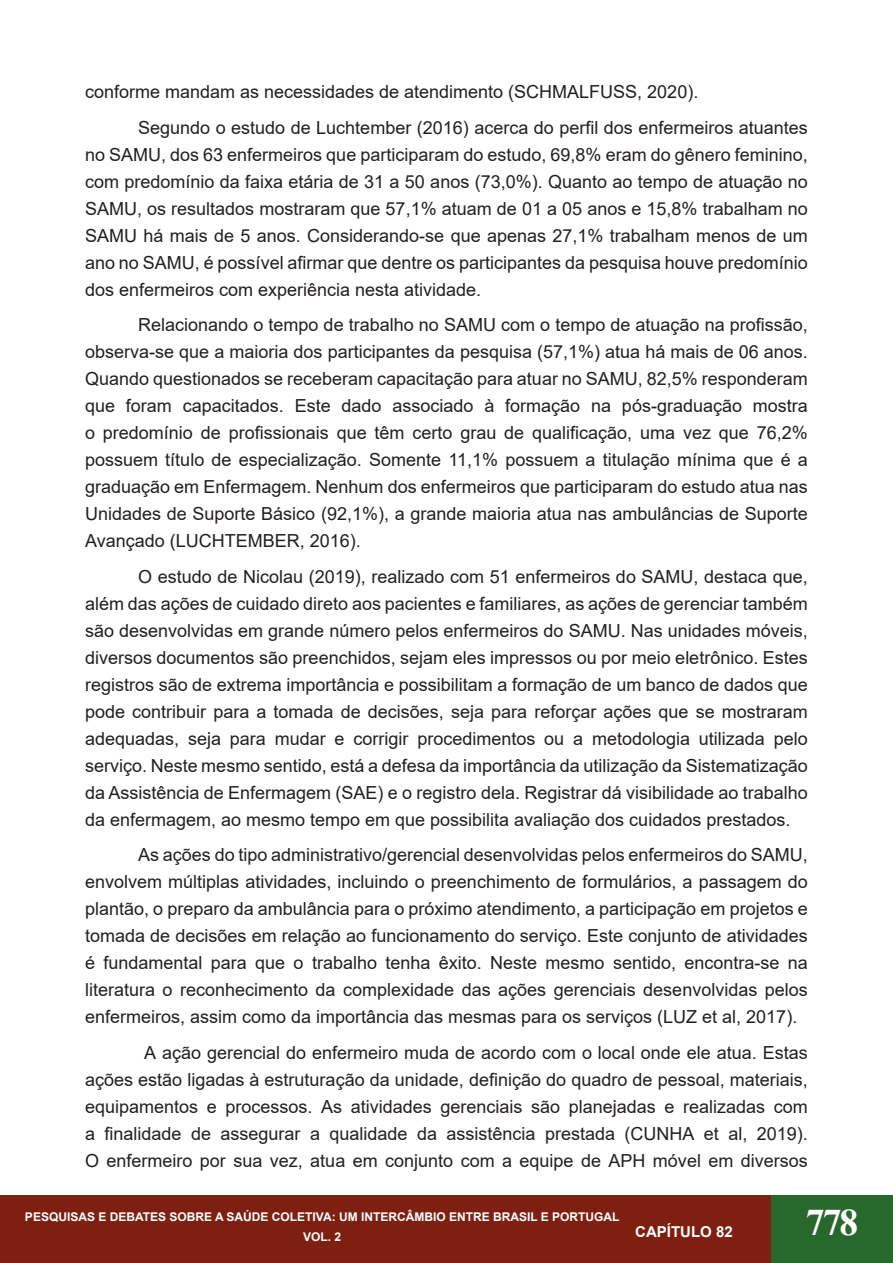
<style>
.page{position:relative;width:893px;height:1263px;background:#fff}
.page>*{position:absolute;margin:0;border:0;box-sizing:border-box;transform-origin:0 0}
.t1{font:700 37.5px "Times New Roman";color:#fff}
.t2{font:18px/27px "Arial";color:#231f20;text-align:justify}
.t3{font:700 15px "Arial";color:#fff}
.t4{font:700 12px/20.2px "Arial";color:#fff;text-align:center}
</style>
<div class="page">
<div style="left:0;top:1196px;width:893px;height:67px;background:#7d2011"></div>
<div style="left:771px;top:1196px;width:122px;height:67px;background:#28682d"></div>
<p class="t2" style="left:85px;top:78px;width:615px">conforme mandam as necessidades de atendimento (SCHMALFUSS, 2020).</p>
<p class="t2" style="left:85px;top:114px;width:724px;text-indent:53px">Segundo o estudo de Luchtember (2016) acerca do perfil dos enfermeiros atuantes no SAMU, dos 63 enfermeiros que participaram do estudo, 69,8% eram do gênero feminino, com predomínio da faixa etária de 31 a 50 anos (73,0%). Quanto ao tempo de atuação no SAMU, os resultados mostraram que 57,1% atuam de 01 a 05 anos e 15,8% trabalham no SAMU há mais de 5 anos. Considerando-se que apenas 27,1% trabalham menos de um ano no SAMU, é possível afirmar que dentre os participantes da pesquisa houve predomínio dos enfermeiros com experiência nesta atividade.</p>
<p class="t2" style="left:85px;top:311px;width:724px;text-indent:53px">Relacionando o tempo de trabalho no SAMU com o tempo de atuação na profissão, observa-se que a maioria dos participantes da pesquisa (57,1%) atua há mais de 06 anos.<br>Quando questionados se receberam capacitação para atuar no SAMU, 82,5% responderam que foram capacitados. Este dado associado à formação na pós-graduação mostra o predomínio de profissionais que têm certo grau de qualificação, uma vez que 76,2% possuem título de especialização. Somente 11,1% possuem a titulação mínima que é a graduação em Enfermagem. Nenhum dos enfermeiros que participaram do estudo atua nas Unidades de Suporte Básico (92,1%), a grande maioria atua nas ambulâncias de Suporte Avançado (LUCHTEMBER, 2016).</p>
<p class="t2" style="left:85px;top:563px;width:724px;text-indent:53px">O estudo de Nicolau (2019), realizado com 51 enfermeiros do SAMU, destaca que, além das ações de cuidado direto aos pacientes e familiares, as ações de gerenciar também são desenvolvidas em grande número pelos enfermeiros do SAMU. Nas unidades móveis, diversos documentos são preenchidos, sejam eles impressos ou por meio eletrônico. Estes registros são de extrema importância e possibilitam a formação de um banco de dados que pode contribuir para a tomada de decisões, seja para reforçar ações que se mostraram adequadas, seja para mudar e corrigir procedimentos ou a metodologia utilizada pelo serviço. Neste mesmo sentido, está a defesa da importância da utilização da Sistematização da Assistência de Enfermagem (SAE) e o registro dela. Registrar dá visibilidade ao trabalho da enfermagem, ao mesmo tempo em que possibilita avaliação dos cuidados prestados.</p>
<p class="t2" style="left:85px;top:841px;width:724px;text-indent:53px">As ações do tipo administrativo/gerencial desenvolvidas pelos enfermeiros do SAMU, envolvem múltiplas atividades, incluindo o preenchimento de formulários, a passagem do plantão, o preparo da ambulância para o próximo atendimento, a participação em projetos e tomada de decisões em relação ao funcionamento do serviço. Este conjunto de atividades é fundamental para que o trabalho tenha êxito. Neste mesmo sentido, encontra-se na literatura o reconhecimento da complexidade das ações gerenciais desenvolvidas pelos enfermeiros, assim como da importância das mesmas para os serviços (LUZ et al, 2017).</p>
<p class="t2" style="left:85px;top:1039px;width:724px;text-indent:59px">A ação gerencial do enfermeiro muda de acordo com o local onde ele atua. Estas ações estão ligadas à estruturação da unidade, definição do quadro de pessoal, materiais, equipamentos e processos. As atividades gerenciais são planejadas e realizadas com a finalidade de assegurar a qualidade da assistência prestada (CUNHA et al, 2019).<br>O enfermeiro por sua vez, atua em conjunto com a equipe de APH móvel em diversos</p>
<p class="t4" style="left:25px;top:1207px;width:596px">PESQUISAS E DEBATES SOBRE A SAÚDE COLETIVA: UM INTERCÂMBIO ENTRE BRASIL E PORTUGAL<br>VOL. 2</p>
<p class="t3" style="left:635px;top:1221px;width:99px">CAPÍTULO 82</p>
<h1 class="t1" style="left:806px;top:1195px;width:54px">778</h1>
</div>
